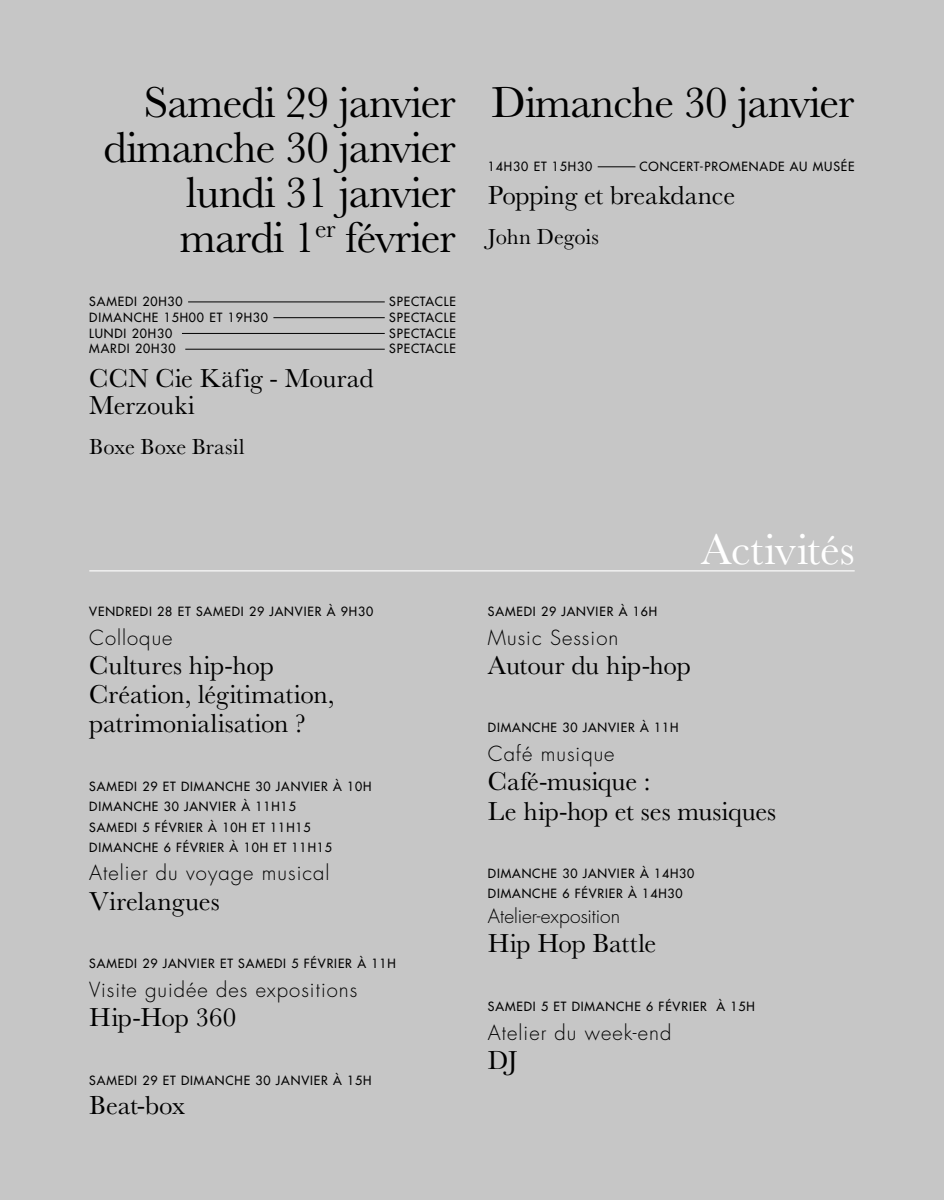
<style>
.page{position:relative;width:944px;height:1200px;background:#fff}
.page>*{position:absolute;margin:0;border:0;box-sizing:border-box;transform-origin:0 0}
.t1{font:45px/45px "Baskerville MT Pro";letter-spacing:-.02em;color:#000;text-align:right}
.t2{font:45px "Baskerville MT Pro";letter-spacing:-.005em;color:#fff}
.t3{font:27px/29.2px "Baskerville MT Pro";letter-spacing:-.005em;color:#000}
.t4{font:22.5px "Baskerville MT Pro";letter-spacing:.005em;color:#000}
.t5{font:300 20.25px "Futura LTW1 G";letter-spacing:.05em;color:#000}
.t6{font:300 19.12px "Futura LTW1 G";letter-spacing:.005em;color:#000}
.t7{font:500 12.38px/20.2px "Futura LTW1 G";letter-spacing:.07em;color:#000}
</style>
<div class="page">
<div style="left:0;top:0;width:944px;height:1199px;background:#c6c6c6"></div>
<hr style="left:89px;top:570px;width:766px;height:1px;background:#fff">
<hr style="left:188px;top:301px;width:197px;height:1px;background:#000">
<hr style="left:273px;top:317px;width:112px;height:1px;background:#000">
<hr style="left:182px;top:333px;width:203px;height:1px;background:#000">
<hr style="left:185px;top:349px;width:200px;height:1px;background:#000">
<hr style="left:598px;top:166px;width:37px;height:1px;background:#000">
<p class="t1" style="left:104px;top:80px;width:354px">Samedi 29 janvier dimanche 30 janvier lundi 31 janvier mardi 1<sup>er</sup> février</p>
<p class="t7" style="left:89px;top:290px;width:95px">SAMEDI 20H30</p>
<p class="t7" style="left:389px;top:290px;width:68px">SPECTACLE</p>
<p class="t7" style="left:89px;top:306px;width:180px">DIMANCHE 15H00 ET 19H30</p>
<p class="t7" style="left:389px;top:306px;width:68px">SPECTACLE</p>
<p class="t7" style="left:89px;top:321px;width:84px">LUNDI 20H30</p>
<p class="t7" style="left:389px;top:321px;width:68px">SPECTACLE</p>
<p class="t7" style="left:89px;top:337px;width:88px">MARDI 20H30</p>
<p class="t7" style="left:389px;top:337px;width:68px">SPECTACLE</p>
<p class="t3" style="left:89px;top:364px;width:286px;line-height:27px">CCN Cie Käfig - Mourad<br>Merzouki</p>
<p class="t4" style="left:89px;top:433px;width:157px">Boxe Boxe Brasil</p>
<p class="t1" style="left:492px;top:80px;width:365px">Dimanche 30 janvier</p>
<p class="t7" style="left:488px;top:155px;width:106px">14H30 ET 15H30</p>
<p class="t7" style="left:640px;top:155px;width:217px">CONCERT-PROMENADE AU MUSÉE</p>
<p class="t3" style="left:488px;top:181px;width:249px">Popping et breakdance</p>
<p class="t4" style="left:488px;top:224px;width:113px">John Degois</p>
<p class="t7" style="left:89px;top:600px;width:285px">VENDREDI 28 ET SAMEDI 29 JANVIER À 9H30</p>
<p class="t5" style="left:89px;top:620px;width:85px">Colloque</p>
<p class="t3" style="left:89px;top:650px;width:247px">Cultures hip-hop<br>Création, légitimation, patrimonialisation ?</p>
<p class="t7" style="left:89px;top:775px;width:284px">SAMEDI 29 ET DIMANCHE 30 JANVIER À 10H<br>DIMANCHE 30 JANVIER À 11H15<br>SAMEDI 5 FÉVRIER À 10H ET 11H15<br>DIMANCHE 6 FÉVRIER À 10H ET 11H15</p>
<p class="t5" style="left:89px;top:856px;width:242px">Atelier du voyage musical</p>
<p class="t3" style="left:89px;top:886px;width:132px">Virelangues</p>
<p class="t7" style="left:89px;top:952px;width:308px">SAMEDI 29 JANVIER ET SAMEDI 5 FÉVRIER À 11H</p>
<p class="t5" style="left:89px;top:972px;width:270px">Visite guidée des expositions</p>
<p class="t3" style="left:89px;top:1002px;width:149px">Hip-Hop 360</p>
<p class="t7" style="left:89px;top:1068px;width:284px">SAMEDI 29 ET DIMANCHE 30 JANVIER À 15H</p>
<p class="t3" style="left:89px;top:1090px;width:97px">Beat-box</p>
<p class="t2" style="left:701px;top:523px;width:155px">Activités</p>
<p class="t7" style="left:488px;top:600px;width:171px">SAMEDI 29 JANVIER À 16H</p>
<p class="t5" style="left:488px;top:620px;width:132px">Music Session</p>
<p class="t3" style="left:488px;top:650px;width:204px">Autour du hip-hop</p>
<p class="t7" style="left:488px;top:716px;width:192px">DIMANCHE 30 JANVIER À 11H</p>
<p class="t5" style="left:488px;top:737px;width:128px">Café musique</p>
<p class="t3" style="left:488px;top:766px;width:290px">Café-musique :<br>Le hip-hop et ses musiques</p>
<p class="t7" style="left:488px;top:862px;width:208px">DIMANCHE 30 JANVIER À 14H30<br>DIMANCHE 6 FÉVRIER À 14H30</p>
<p class="t6" style="left:488px;top:900px;width:134px">Atelier-exposition</p>
<p class="t3" style="left:488px;top:928px;width:170px">Hip Hop Battle</p>
<p class="t7" style="left:488px;top:994px;width:268px">SAMEDI 5 ET DIMANCHE 6 FÉVRIER À 15H</p>
<p class="t5" style="left:488px;top:1015px;width:185px">Atelier du week-end</p>
<p class="t3" style="left:488px;top:1045px;width:31px">DJ</p>
</div>
